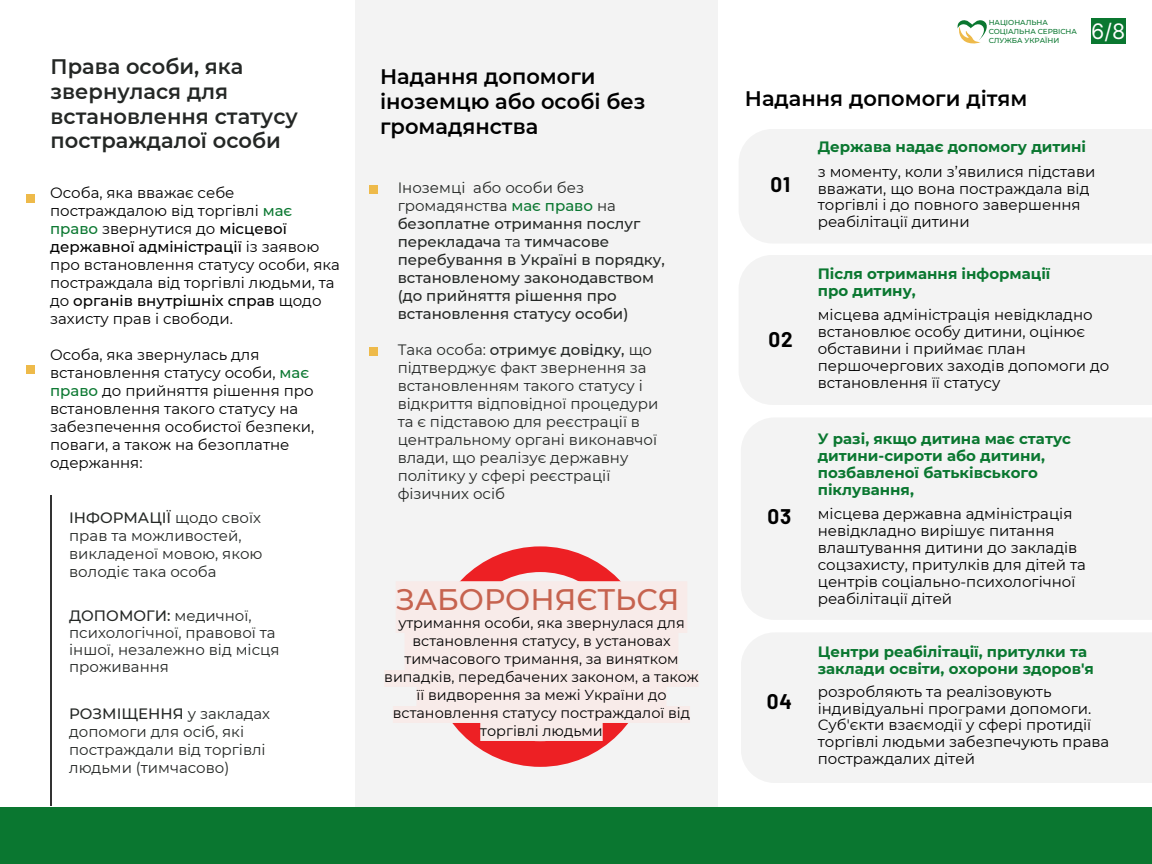
<style>
.page{position:relative;width:1152px;height:864px;background:#fff}
.page>*{position:absolute;margin:0;border:0;box-sizing:border-box;transform-origin:0 0}
.t1{font:500 29.7px "Montserrat";color:#c6634f}
.t2{font:21.3px "Inter";color:#fff}
.t3{font:600 21px/24.8px "Montserrat";color:#000}
.t4{font:600 21px/24.8px "Montserrat";color:#242725}
.t5{font:700 20.7px "Barlow";letter-spacing:.04em;color:#000}
.t6{font:15px/16.8px "Montserrat";color:#000}
.t7{font:15px/18px "Montserrat";color:#242725}
.t8{font:700 15px/16.8px "Montserrat";color:#0a7730}
.t9{font:500 15px/18px "Montserrat";color:#242725}
.t10{font:14.4px/18px "Montserrat";color:#000;text-align:center}
.t11{font:500 7.2px/8.9px "Montserrat";color:#0a7730}
.s1{font-weight:500;color:#0a7730}
.s2{font-weight:500}
.s3{font-weight:400}
.s4{color:#0a7730}
</style>
<div class="page">
<div style="left:355px;top:0;width:363px;height:864px;background:#f3f3f3"></div>
<hr style="left:51px;top:495px;width:1px;height:310px;background:#000">
<div style="left:741px;top:632px;width:411px;height:151px;background:#f3f3f3"></div>
<div style="left:0;top:807px;width:1152px;height:57px;background:#0a7730"></div>
<svg style="left:460px;top:546px;width:161px;height:221px;fill:#ed2024"></svg>
<div style="left:451px;top:581px;width:178px;height:160px;background:#f8ebe9"></div>
<div style="left:1091px;top:18px;width:34px;height:26px;background:#0a7730"></div>
<div style="left:26px;top:194px;width:9px;height:8px;background:#eeba4a"></div>
<div style="left:26px;top:365px;width:9px;height:9px;background:#eeba4a"></div>
<div style="left:369px;top:185px;width:9px;height:8px;background:#eeba4a"></div>
<div style="left:369px;top:347px;width:9px;height:8px;background:#eeba4a"></div>
<svg style="left:958px;top:20px;width:29px;height:23px"></svg>
<div style="left:739px;top:129px;width:413px;height:114px;background:#f3f3f3"></div>
<div style="left:739px;top:255px;width:413px;height:150px;background:#f3f3f3"></div>
<div style="left:741px;top:417px;width:411px;height:203px;background:#f3f3f3"></div>
<p class="t4" style="left:51px;top:54px;width:249px">Права особи, яка звернулася для встановлення статусу постраждалої особи</p>
<p class="t6" style="left:50px;top:183px;width:291px;line-height:18px">Особа, яка вважає себе постраждалою від торгівлі <span class="s1">має право</span> звернутися до <span class="s2">місцевої державної адміністрації</span> із заявою про встановлення статусу особи, яка постраждала від торгівлі людьми, та до <span class="s2">органів внутрішніх справ</span> щодо захисту прав і свободи.</p>
<p class="t6" style="left:50px;top:345px;width:266px;line-height:18px">Особа, яка звернулась для встановлення статусу особи, <span class="s1">має право</span> до прийняття рішення про встановлення такого статусу на забезпечення особистої безпеки, поваги, а також на безоплатне одержання:</p>
<p class="t7" style="left:69px;top:508px;width:195px"><span class="s2">ІНФОРМАЦІЇ</span> щодо своїх прав та можливостей, викладеної мовою, якою володіє така особа</p>
<p class="t7" style="left:69px;top:607px;width:212px;line-height:16.8px"><span class="s2">ДОПОМОГИ:</span> медичної, психологічної, правової та іншої, незалежно від місця проживання</p>
<p class="t7" style="left:69px;top:705px;width:202px"><span class="s2">РОЗМІЩЕННЯ</span> у закладах допомоги для осіб, які постраждали від торгівлі людьми (тимчасово)</p>
<p class="t3" style="left:380px;top:64px;width:267px">Надання допомоги іноземцю або особі без громадянства</p>
<p class="t9" style="left:398px;top:179px;width:269px"><span class="s3">Іноземці або особи без громадянства</span> <span class="s4">має право</span> <span class="s3">на </span>безоплатне отримання послуг перекладача <span class="s3">та</span> тимчасове перебування в Україні в порядку, встановленому законодавством (до прийняття рішення про встановлення статусу особи)</p>
<p class="t7" style="left:398px;top:341px;width:262px">Така особа: <span class="s2">отримує довідку,</span> що підтверджує факт звернення за встановленням такого статусу і відкриття відповідної процедури та є підставою для реєстрації в центральному органі виконавчої влади, що реалізує державну політику у сфері реєстрації фізичних осіб</p>
<p class="t1" style="left:396px;top:582px;width:285px">ЗАБОРОНЯЄТЬСЯ</p>
<p class="t10" style="left:384px;top:614px;width:316px">утримання особи, яка звернулася для встановлення статусу, в установах тимчасового тримання, за винятком випадків, передбачених законом, а також її видворення за межі України до встановлення статусу постраждалої від торгівлі людьми</p>
<p class="t11" style="left:989px;top:18px;width:90px">НАЦІОНАЛЬНА<br>СОЦІАЛЬНА СЕРВІСНА<br>СЛУЖБА УКРАЇНИ</p>
<p class="t2" style="left:1091px;top:18px;width:36px">6/8</p>
<p class="t3" style="left:745px;top:86px;width:284px">Надання допомоги дітям</p>
<p class="t8" style="left:818px;top:138px;width:270px">Держава надає допомогу дитині</p>
<p class="t6" style="left:818px;top:163px;width:279px">з моменту, коли з’явилися підстави вважати, що вона постраждала від торгівлі і до повного завершення реабілітації дитини</p>
<p class="t5" style="left:771px;top:172px;width:21px">01</p>
<p class="t5" style="left:768px;top:326px;width:26px">02</p>
<p class="t5" style="left:767px;top:503px;width:25px">03</p>
<p class="t5" style="left:767px;top:688px;width:27px">04</p>
<p class="t8" style="left:818px;top:266px;width:234px">Після отримання інформації про дитину,</p>
<p class="t6" style="left:818px;top:306px;width:293px">місцева адміністрація невідкладно встановлює особу дитини, оцінює обставини і приймає план першочергових заходів допомоги до встановлення її статусу</p>
<p class="t8" style="left:818px;top:430px;width:255px">У разі, якщо дитина має статус дитини-сироти або дитини, позбавленої батьківського піклування,</p>
<p class="t6" style="left:818px;top:506px;width:270px">місцева державна адміністрація невідкладно вирішує питання влаштування дитини до закладів соцзахисту, притулків для дітей та центрів соціально-психологічної реабілітації дітей</p>
<p class="t8" style="left:818px;top:644px;width:278px">Центри реабілітації, притулки та заклади освіти, охорони здоров'я</p>
<p class="t6" style="left:818px;top:683px;width:275px">розробляють та реалізовують індивідуальні програми допомоги.</p>
<p class="t6" style="left:818px;top:717px;width:293px">Суб'єкти взаємодії у сфері протидії торгівлі людьми забезпечують права постраждалих дітей</p>
</div>
